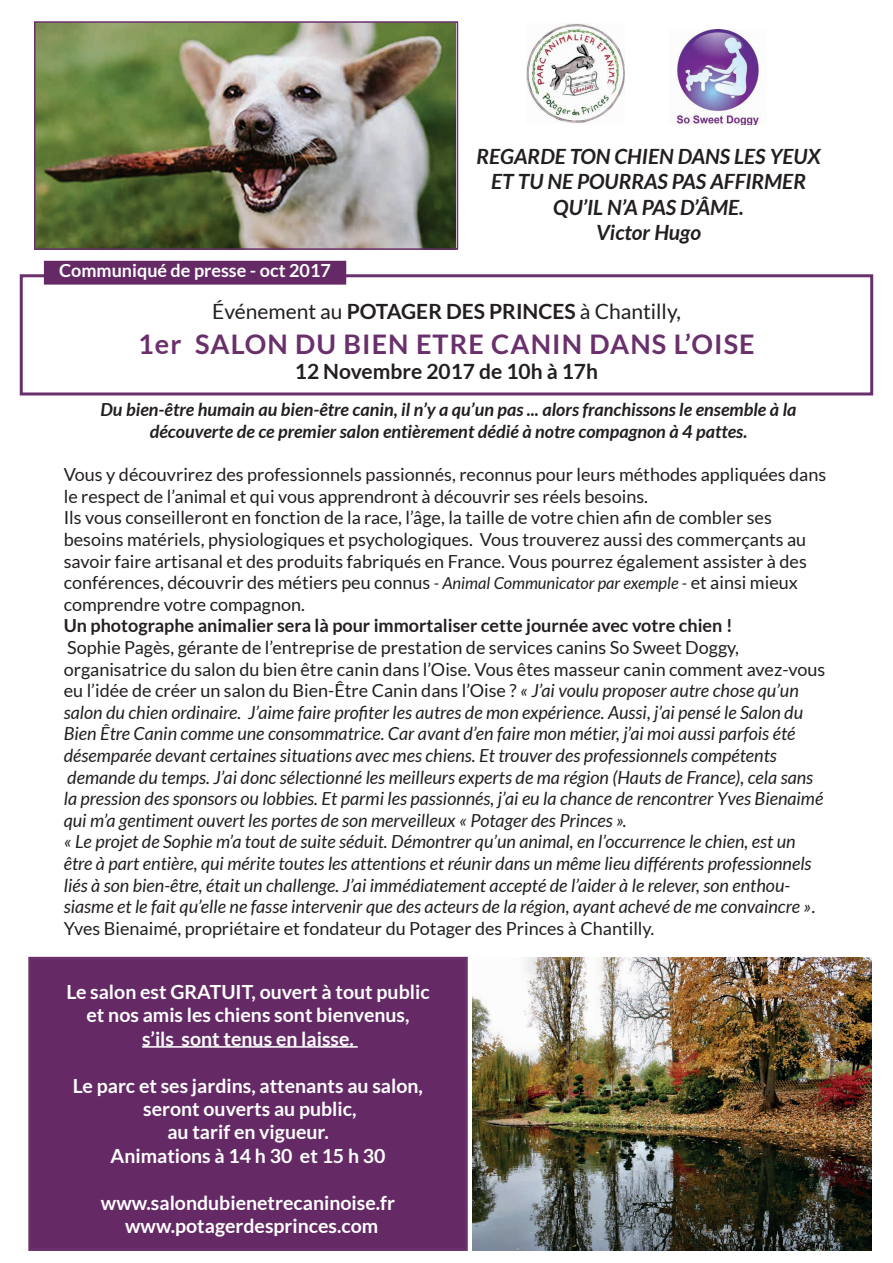
<style>
.page{position:relative;width:893px;height:1263px;background:#fff}
.page>*{position:absolute;margin:0;border:0;box-sizing:border-box;transform-origin:0 0}
.t1{font:700 27px "Lato";letter-spacing:.04em;color:#6a306c}
.t2{font:italic 700 21px/25.2px "Lato";color:#231f20;text-align:center}
.t3{font:21px "Lato";color:#231f20}
.t4{font:700 21px "Lato";color:#231f20}
.t5{font:700 19.5px/23.4px "Lato";color:#fff;text-align:center}
.t6{font:italic 18px/21.6px "Lato";color:#231f20}
.t7{font:18px/21.6px "Lato";color:#231f20}
.t8{font:italic 700 18px/21.6px "Lato";color:#231f20;text-align:center}
.t9{font:700 18px "Lato";color:#231f20}
.t10{font:700 18px "Lato";color:#fff}
.s1{font-weight:700}
.s2{font-style:italic;font-size:16.5px}
.s3{font-style:normal}
</style>
<div class="page">
<img style="left:472px;top:957px;width:400px;height:293px">
<div style="left:20px;top:274px;width:853px;height:121px;border:3px solid #6a306c"></div>
<img style="left:526px;top:23px;width:98px;height:100px">
<img style="left:674px;top:30px;width:87px;height:94px">
<div style="left:30px;top:958px;width:436px;height:291px;background:#652a66"></div>
<hr style="left:142px;top:1046px;width:216px;height:2px;background:#fff">
<div style="left:28px;top:957px;width:440px;height:294px;border:3px solid #6a306c"></div>
<img style="left:37px;top:24px;width:418px;height:223px">
<div style="left:34px;top:21px;width:424px;height:229px;border:2px solid #6a306c"></div>
<div style="left:45px;top:261px;width:300px;height:23px;background:#652a66"></div>
<div style="left:44px;top:261px;width:302px;height:24px;border:2px solid #652a66"></div>
<p class="t10" style="left:59px;top:260px;width:273px">Communiqué de presse - oct 2017</p>
<p class="t2" style="left:477px;top:144px;width:346px">REGARDE TON CHIEN DANS LES YEUX<br>ET TU NE POURRAS PAS AFFIRMER<br>QU’IL N’A PAS D’ÂME.<br>Victor Hugo</p>
<p class="t3" style="left:212px;top:300px;width:470px">Événement au <span class="s1">POTAGER DES PRINCES</span> à Chantilly,</p>
<h1 class="t1" style="left:138px;top:329px;width:618px">1er SALON DU BIEN ETRE CANIN DANS L’OISE</h1>
<p class="t4" style="left:295px;top:359px;width:305px">12 Novembre 2017 de 10h à 17h</p>
<p class="t8" style="left:101px;top:399px;width:697px">Du bien-être humain au bien-être canin, il n’y a qu’un pas ... alors franchissons le ensemble à la découverte de ce premier salon entièrement dédié à notre compagnon à 4 pattes.</p>
<p class="t7" style="left:64px;top:464px;width:764px">Vous y découvrirez des professionnels passionnés, reconnus pour leurs méthodes appliquées dans le respect de l’animal et qui vous apprendront à découvrir ses réels besoins.<br>Ils vous conseilleront en fonction de la race, l’âge, la taille de votre chien afin de combler ses besoins matériels, physiologiques et psychologiques. Vous trouverez aussi des commerçants au savoir faire artisanal et des produits fabriqués en France. Vous pourrez également assister à des conférences, découvrir des métiers peu connus <span class="s2">- Animal Communicator par exemple -</span> et ainsi mieux comprendre votre compagnon.</p>
<p class="t9" style="left:64px;top:615px;width:670px">Un photographe animalier sera là pour immortaliser cette journée avec votre chien !</p>
<p class="t6" style="left:64px;top:637px;width:763px"><span class="s3">Sophie Pagès, gérante de l’entreprise de prestation de services canins So Sweet Doggy, organisatrice du salon du bien être canin dans l’Oise. Vous êtes masseur canin comment avez-vous eu l’idée de créer un salon du Bien-Être Canin dans l’Oise ?</span> « J’ai voulu proposer autre chose qu’un salon du chien ordinaire. J’aime faire profiter les autres de mon expérience. Aussi, j’ai pensé le Salon du Bien Être Canin comme une consommatrice. Car avant d’en faire mon métier, j’ai moi aussi parfois été désemparée devant certaines situations avec mes chiens. Et trouver des professionnels compétents demande du temps. J’ai donc sélectionné les meilleurs experts de ma région (Hauts de France), cela sans la pression des sponsors ou lobbies. Et parmi les passionnés, j’ai eu la chance de rencontrer Yves Bienaimé qui m’a gentiment ouvert les portes de son merveilleux « Potager des Princes ».<br>« Le projet de Sophie m’a tout de suite séduit. Démontrer qu’un animal, en l’occurrence le chien, est un être à part entière, qui mérite toutes les attentions et réunir dans un même lieu différents professionnels liés à son bien-être, était un challenge. J’ai immédiatement accepté de l’aider à le relever, son enthou&shy;siasme et le fait qu’elle ne fasse intervenir que des acteurs de la région, ayant achevé de me convaincre »<span class="s3">.<br>Yves Bienaimé, propriétaire et fondateur du Potager des Princes à Chantilly.</span></p>
<p class="t5" style="left:66px;top:980px;width:365px">Le salon est GRATUIT, ouvert à tout public et nos amis les chiens sont bienvenus,<br>s’ils sont tenus en laisse.</p>
<p class="t5" style="left:73px;top:1073px;width:352px">Le parc et ses jardins, attenants au salon, seront ouverts au public,<br>au tarif en vigueur.<br>Animations à 14 h 30 et 15 h 30</p>
<p class="t5" style="left:101px;top:1190px;width:295px">www.salondubienetrecaninoise.fr www.potagerdesprinces.com</p>
</div>
